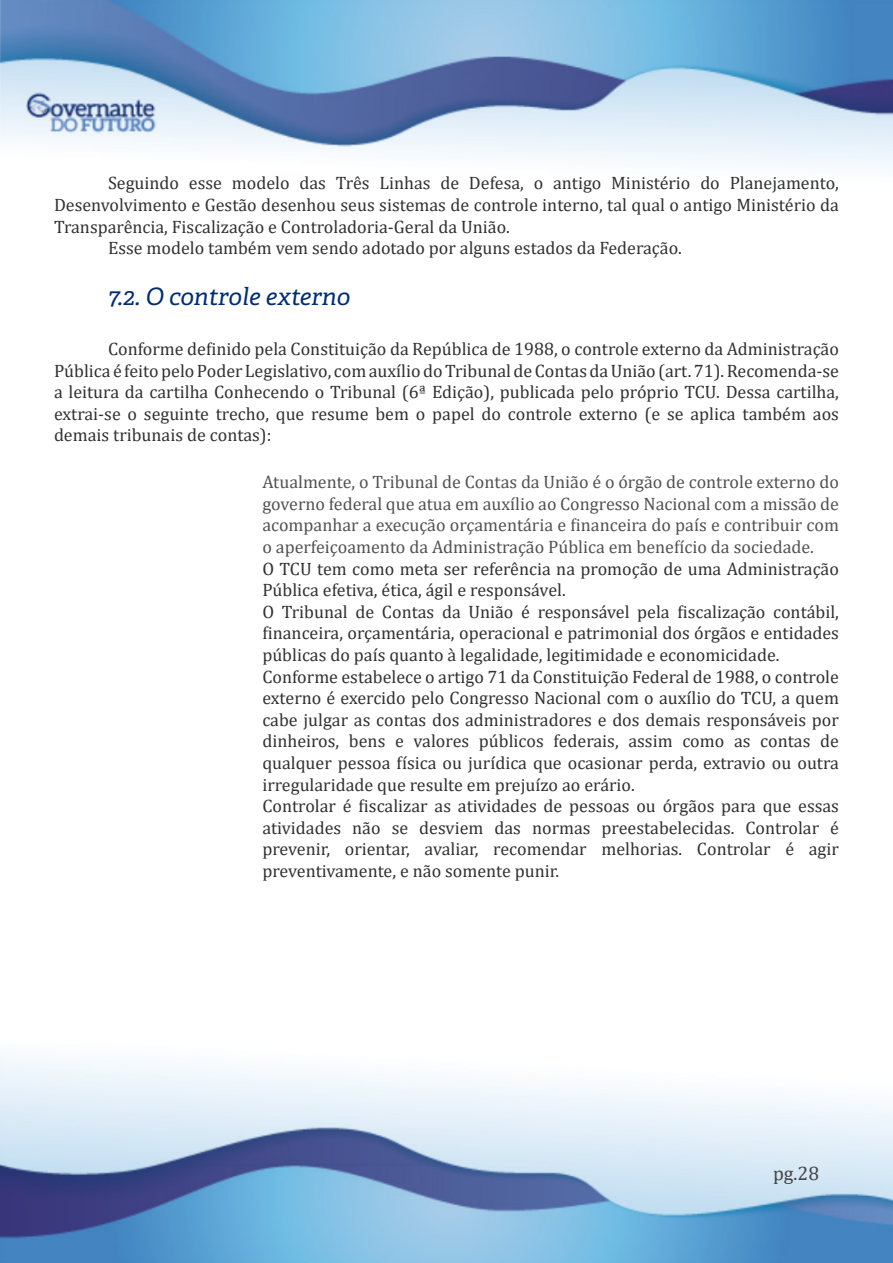
<style>
.page{position:relative;width:893px;height:1263px;background:#fff}
.page>*{position:absolute;margin:0;border:0;box-sizing:border-box;transform-origin:0 0}
.Subtítulo{font:italic 24px "Adelle PE";color:#002e72}
.t1{font:19.5px "Cambria";color:#444}
.Corpo_do_Texto{font:18px/21.6px "Cambria";color:#323132;text-align:justify}
.Corpo_do_Texto-2{font:18px/21.6px "Cambria";color:#535252;text-align:justify}
</style>
<div class="page">
<img style="left:0;top:0;width:893px;height:167px">
<img style="left:0;top:1056px;width:893px;height:207px">
<p class="Corpo_do_Texto" style="left:54px;top:172px;width:786px;text-indent:54px">Seguindo esse modelo das Três Linhas de Defesa, o antigo Ministério do Planejamento, Desenvolvimento e Gestão desenhou seus sistemas de controle interno, tal qual o antigo Ministério da Transparência, Fiscalização e Controladoria-Geral da União.</p>
<p class="Corpo_do_Texto" style="left:108px;top:237px;width:575px">Esse modelo também vem sendo adotado por alguns estados da Federação.</p>
<p class="Subtítulo" style="left:108px;top:279px;width:244px">7.2. O controle externo</p>
<p class="Corpo_do_Texto" style="left:54px;top:338px;width:786px;text-indent:54px">Conforme definido pela Constituição da República de 1988, o controle externo da Administração Pública é feito pelo Poder Legislativo, com auxílio do Tribunal de Contas da União (art. 71). Recomenda-se a leitura da cartilha Conhecendo o Tribunal (6ª Edição), publicada pelo próprio TCU. Dessa cartilha, extrai-se o seguinte trecho, que resume bem o papel do controle externo (e se aplica também aos demais tribunais de contas):</p>
<p class="Corpo_do_Texto-2" style="left:262px;top:471px;width:578px">Atualmente, o Tribunal de Contas da União é o órgão de controle externo do governo federal que atua em auxílio ao Congresso Nacional com a missão de acompanhar a execução orçamentária e financeira do país e contribuir com o aperfeiçoamento da Administração Pública em benefício da sociedade.</p>
<p class="Corpo_do_Texto" style="left:262px;top:557px;width:578px">O TCU tem como meta ser referência na promoção de uma Administração<br>Pública efetiva, ética, ágil e responsável.</p>
<p class="Corpo_do_Texto" style="left:262px;top:601px;width:578px">O Tribunal de Contas da União é responsável pela fiscalização contábil, financeira, orçamentária, operacional e patrimonial dos órgãos e entidades públicas do país quanto à legalidade, legitimidade e economicidade.</p>
<p class="Corpo_do_Texto" style="left:262px;top:665px;width:578px">Conforme estabelece o artigo 71 da Constituição Federal de 1988, o controle externo é exercido pelo Congresso Nacional com o auxílio do TCU, a quem cabe julgar as contas dos administradores e dos demais responsáveis por dinheiros, bens e valores públicos federais, assim como as contas de qualquer pessoa física ou jurídica que ocasionar perda, extravio ou outra irregularidade que resulte em prejuízo ao erário.</p>
<p class="Corpo_do_Texto" style="left:262px;top:795px;width:578px">Controlar é fiscalizar as atividades de pessoas ou órgãos para que essas atividades não se desviem das normas preestabelecidas. Controlar é prevenir, orientar, avaliar, recomendar melhorias. Controlar é agir preventivamente, e não somente punir.</p>
<p class="t1" style="left:773px;top:1162px;width:48px">pg.28</p>
</div>
